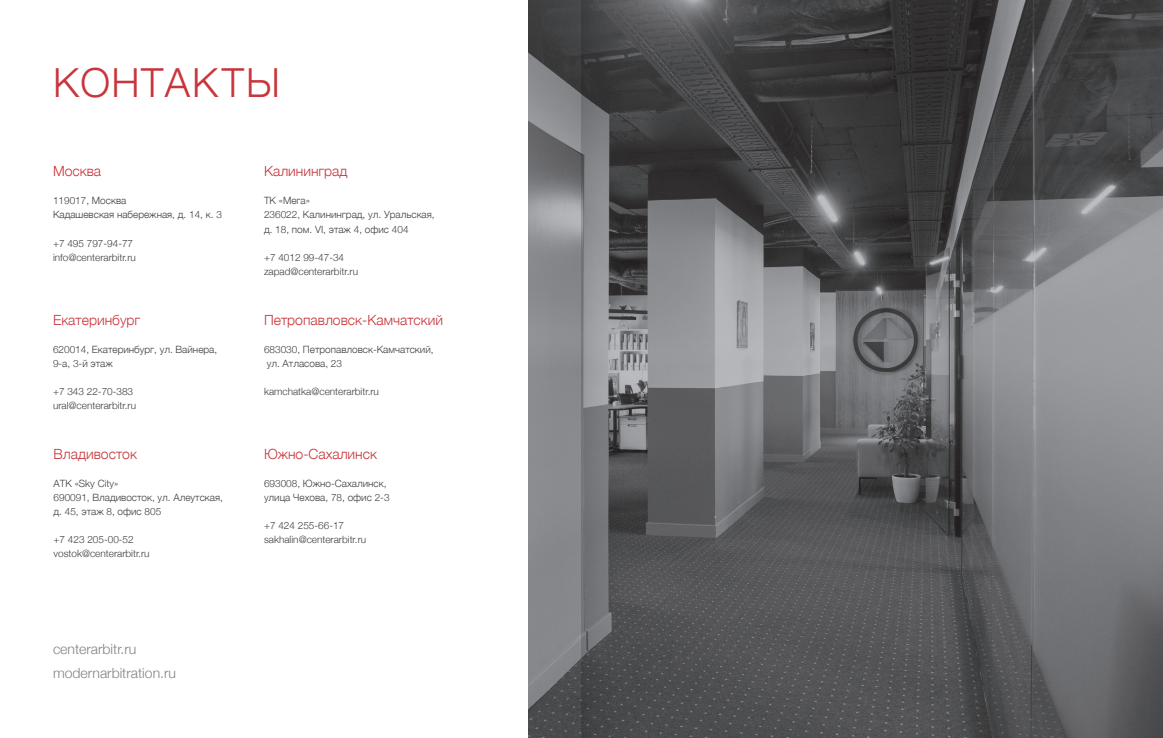
<style>
.page{position:relative;width:1163px;height:738px;background:#fff}
.page>*{position:absolute;margin:0;border:0;box-sizing:border-box;transform-origin:0 0}
.Headline_2{font:300 40px "Helvetica Neue";letter-spacing:.035em;color:#c8353b}
.Headline_4{font:300 14px "Helvetica Neue";color:#c8353b}
.Headline_5{font:300 14px "Helvetica Neue";color:#808285}
.Headline_5-2{font:300 10px "Helvetica Neue";color:#3e3e3f}
</style>
<div class="page">
<img style="left:528px;top:0;width:634px;height:737px">
<svg style="left:581px;top:0;width:60px;height:737px;background:#606163"></svg>
<p class="Headline_2" style="left:53px;top:50px;width:228px">КОНТАКТЫ</p>
<p class="Headline_4" style="left:53px;top:160px;width:50px">Москва</p>
<p class="Headline_5-2" style="left:53px;top:193px;width:75px">119017, Москва</p>
<p class="Headline_5-2" style="left:53px;top:207px;width:170px">Кадашевская набережная, д. 14, к. 3</p>
<p class="Headline_5-2" style="left:53px;top:235px;width:82px">+7 495 797-94-77</p>
<p class="Headline_5-2" style="left:53px;top:249px;width:84px">info@centerarbitr.ru</p>
<p class="Headline_4" style="left:53px;top:308px;width:89px">Екатеринбург</p>
<p class="Headline_5-2" style="left:53px;top:341px;width:166px">620014, Екатеринбург, ул. Вайнера,</p>
<p class="Headline_5-2" style="left:53px;top:355px;width:61px">9-а, 3-й этаж</p>
<p class="Headline_5-2" style="left:53px;top:383px;width:82px">+7 343 22-70-383</p>
<p class="Headline_5-2" style="left:53px;top:397px;width:85px">ural@centerarbitr.ru</p>
<p class="Headline_4" style="left:54px;top:442px;width:85px">Владивосток</p>
<p class="Headline_5-2" style="left:54px;top:474px;width:66px">АТК «Sky City»</p>
<p class="Headline_5-2" style="left:54px;top:488px;width:171px">690091, Владивосток, ул. Алеутская,</p>
<p class="Headline_5-2" style="left:54px;top:502px;width:109px">д. 45, этаж 8, офис 805</p>
<p class="Headline_5-2" style="left:54px;top:530px;width:82px">+7 423 205-00-52</p>
<p class="Headline_5-2" style="left:54px;top:544px;width:97px">vostok@centerarbitr.ru</p>
<p class="Headline_5" style="left:53px;top:637px;width:85px">centerarbitr.ru</p>
<p class="Headline_5" style="left:53px;top:661px;width:124px">modernarbitration.ru</p>
<p class="Headline_4" style="left:264px;top:160px;width:85px">Калининград</p>
<p class="Headline_5-2" style="left:264px;top:193px;width:48px">ТК «Мега»</p>
<p class="Headline_5-2" style="left:264px;top:207px;width:172px">236022, Калининград, ул. Уральская,</p>
<p class="Headline_5-2" style="left:264px;top:221px;width:146px">д. 18, пом. VI, этаж 4, офис 404</p>
<p class="Headline_5-2" style="left:264px;top:249px;width:82px">+7 4012 99-47-34</p>
<p class="Headline_5-2" style="left:264px;top:263px;width:95px">zapad@centerarbitr.ru</p>
<p class="Headline_4" style="left:264px;top:308px;width:180px">Петропавловск-Камчатский</p>
<p class="Headline_5-2" style="left:264px;top:341px;width:171px">683030, Петропавловск-Камчатский,</p>
<p class="Headline_5-2" style="left:267px;top:355px;width:77px">ул. Атласова, 23</p>
<p class="Headline_5-2" style="left:264px;top:383px;width:116px">kamchatka@centerarbitr.ru</p>
<p class="Headline_4" style="left:264px;top:442px;width:114px">Южно-Сахалинск</p>
<p class="Headline_5-2" style="left:264px;top:474px;width:124px">693008, Южно-Сахалинск,</p>
<p class="Headline_5-2" style="left:264px;top:488px;width:127px">улица Чехова, 78, офис 2-3</p>
<p class="Headline_5-2" style="left:264px;top:516px;width:82px">+7 424 255-66-17</p>
<p class="Headline_5-2" style="left:264px;top:530px;width:104px">sakhalin@centerarbitr.ru</p>
</div>
